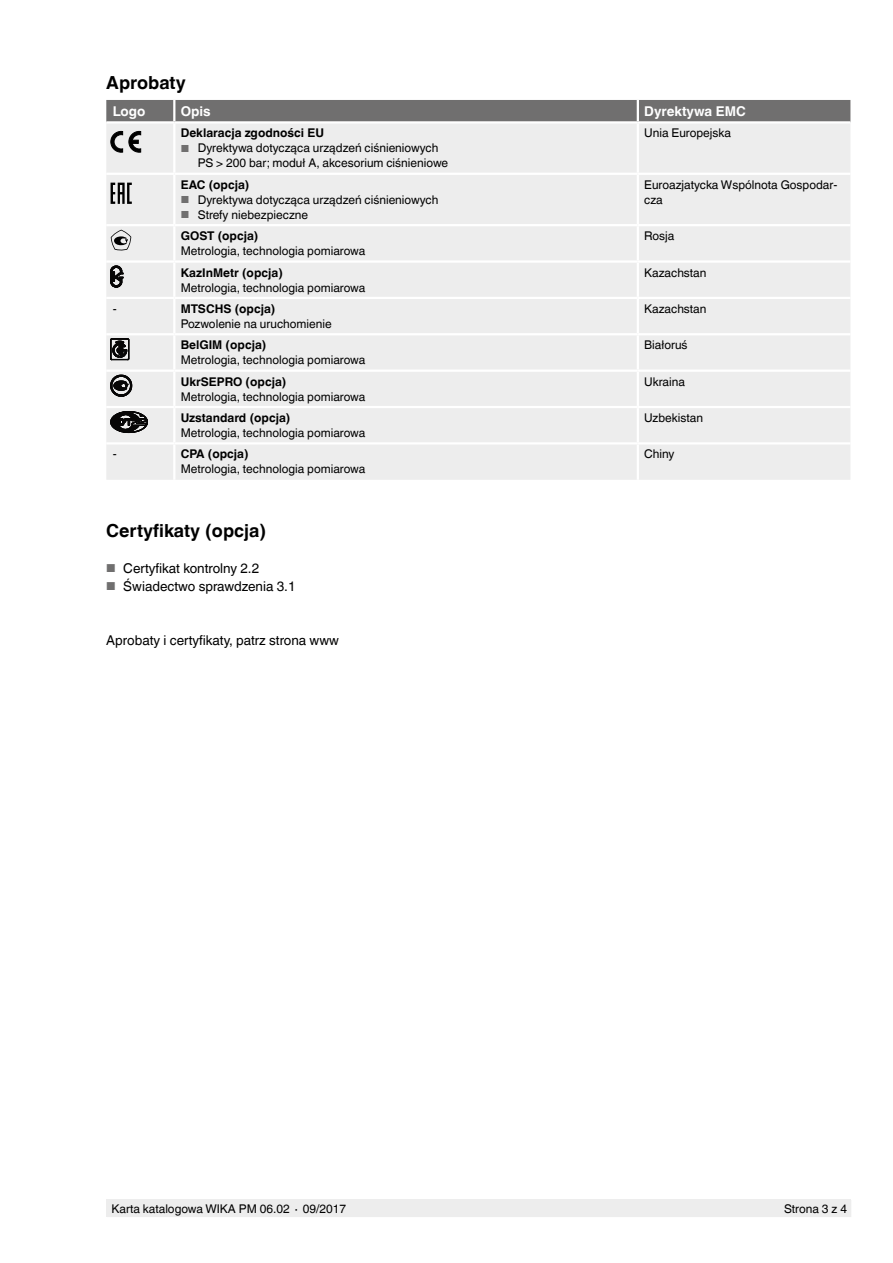
<style>
.page{position:relative;width:893px;height:1263px;background:#fff}
.page>*{position:absolute;margin:0;border:0;box-sizing:border-box;transform-origin:0 0}
.t1{font:700 18px "Helvetica World";color:#000}
.t2{font:13.5px "Helvetica World";color:#000}
.t3{font:700 13.5px "Helvetica World";color:#fff}
.t4{font:12px/15px "Helvetica World";color:#000}
.t5{font:700 12px "Helvetica World";color:#000}
.s1{font-size:10.2px;color:#706f6f}
.s2{font-size:11.55px;color:#706f6f}
</style>
<div class="page">
<div style="left:106px;top:1199px;width:744px;height:18px;background:#ededed"></div>
<div style="left:106px;top:100px;width:744px;height:21px;background:#706f6f"></div>
<div style="left:106px;top:124px;width:744px;height:356px;background:#ededed"></div>
<hr style="left:174px;top:173px;width:464px;height:2px;background:#fff">
<hr style="left:174px;top:224px;width:464px;height:2px;background:#fff">
<hr style="left:174px;top:260px;width:464px;height:3px;background:#fff">
<hr style="left:174px;top:442px;width:464px;height:2px;background:#fff">
<hr style="left:173px;top:263px;width:2px;height:34px;background:#fff">
<hr style="left:637px;top:263px;width:2px;height:34px;background:#fff">
<hr style="left:173px;top:335px;width:2px;height:34px;background:#fff">
<hr style="left:637px;top:335px;width:2px;height:34px;background:#fff">
<hr style="left:173px;top:444px;width:2px;height:36px;background:#fff">
<hr style="left:637px;top:444px;width:2px;height:36px;background:#fff">
<hr style="left:174px;top:369px;width:464px;height:3px;background:#fff">
<hr style="left:173px;top:372px;width:2px;height:34px;background:#fff">
<hr style="left:638px;top:369px;width:212px;height:3px;background:#fff">
<hr style="left:637px;top:372px;width:2px;height:34px;background:#fff">
<hr style="left:174px;top:406px;width:464px;height:2px;background:#fff">
<hr style="left:638px;top:406px;width:212px;height:2px;background:#fff">
<hr style="left:106px;top:369px;width:68px;height:3px;background:#fff">
<hr style="left:106px;top:406px;width:68px;height:2px;background:#fff">
<hr style="left:106px;top:333px;width:68px;height:2px;background:#fff">
<hr style="left:174px;top:333px;width:464px;height:2px;background:#fff">
<hr style="left:638px;top:333px;width:212px;height:2px;background:#fff">
<hr style="left:106px;top:297px;width:68px;height:2px;background:#fff">
<hr style="left:174px;top:297px;width:464px;height:2px;background:#fff">
<hr style="left:173px;top:299px;width:2px;height:34px;background:#fff">
<hr style="left:638px;top:297px;width:212px;height:2px;background:#fff">
<hr style="left:637px;top:299px;width:2px;height:34px;background:#fff">
<hr style="left:173px;top:408px;width:2px;height:34px;background:#fff">
<hr style="left:637px;top:408px;width:2px;height:34px;background:#fff">
<hr style="left:106px;top:173px;width:68px;height:2px;background:#fff">
<hr style="left:106px;top:260px;width:68px;height:3px;background:#fff">
<hr style="left:106px;top:442px;width:68px;height:2px;background:#fff">
<hr style="left:638px;top:173px;width:212px;height:2px;background:#fff">
<hr style="left:638px;top:260px;width:212px;height:3px;background:#fff">
<hr style="left:638px;top:442px;width:212px;height:2px;background:#fff">
<hr style="left:638px;top:224px;width:212px;height:2px;background:#fff">
<hr style="left:106px;top:224px;width:68px;height:2px;background:#fff">
<hr style="left:637px;top:124px;width:2px;height:49px;background:#fff">
<hr style="left:173px;top:124px;width:2px;height:49px;background:#fff">
<hr style="left:173px;top:100px;width:2px;height:21px;background:#fff">
<hr style="left:637px;top:100px;width:2px;height:21px;background:#fff">
<hr style="left:637px;top:175px;width:2px;height:49px;background:#fff">
<hr style="left:637px;top:226px;width:2px;height:34px;background:#fff">
<hr style="left:173px;top:175px;width:2px;height:49px;background:#fff">
<hr style="left:173px;top:226px;width:2px;height:34px;background:#fff">
<svg style="left:111px;top:131px;width:12px;height:21px"></svg>
<svg style="left:129px;top:131px;width:12px;height:21px"></svg>
<svg style="left:111px;top:183px;width:21px;height:21px"></svg>
<svg style="left:111px;top:230px;width:20px;height:21px"></svg>
<svg style="left:111px;top:266px;width:12px;height:21px"></svg>
<svg style="left:111px;top:339px;width:18px;height:21px"></svg>
<svg style="left:111px;top:375px;width:21px;height:21px"></svg>
<svg style="left:111px;top:411px;width:37px;height:22px"></svg>
<h1 class="t1" style="left:106px;top:73px;width:81px">Aprobaty</h1>
<p class="t3" style="left:113px;top:103px;width:34px">Logo</p>
<p class="t3" style="left:181px;top:103px;width:32px">Opis</p>
<p class="t3" style="left:644px;top:103px;width:103px">Dyrektywa EMC</p>
<p class="t5" style="left:181px;top:126px;width:145px">Deklaracja zgodności EU</p>
<p class="t4" style="left:198px;top:141px;width:252px;text-indent:-17px"><span class="s1">■</span> Dyrektywa dotycząca urządzeń ciśnieniowych<br>PS &gt; 200 bar; moduł A, akcesorium ciśnieniowe</p>
<p class="t4" style="left:644px;top:126px;width:88px">Unia Europejska</p>
<p class="t5" style="left:181px;top:178px;width:70px">EAC (opcja)</p>
<p class="t4" style="left:181px;top:192px;width:259px"><span class="s1">■</span> Dyrektywa dotycząca urządzeń ciśnieniowych</p>
<p class="t4" style="left:181px;top:207px;width:129px"><span class="s1">■</span> Strefy niebezpieczne</p>
<p class="t4" style="left:644px;top:177px;width:195px">Euroazjatycka Wspólnota Gospodar&shy;cza</p>
<p class="t5" style="left:181px;top:229px;width:79px">GOST (opcja)</p>
<p class="t4" style="left:181px;top:243px;width:186px">Metrologia, technologia pomiarowa</p>
<p class="t4" style="left:644px;top:228px;width:32px">Rosja</p>
<p class="t5" style="left:181px;top:265px;width:104px">KazInMetr (opcja)</p>
<p class="t4" style="left:181px;top:280px;width:186px">Metrologia, technologia pomiarowa</p>
<p class="t4" style="left:644px;top:265px;width:64px">Kazachstan</p>
<p class="t4" style="left:113px;top:301px;width:5px">-</p>
<p class="t5" style="left:181px;top:302px;width:96px">MTSCHS (opcja)</p>
<p class="t4" style="left:181px;top:316px;width:152px">Pozwolenie na uruchomienie</p>
<p class="t4" style="left:644px;top:301px;width:64px">Kazachstan</p>
<p class="t5" style="left:181px;top:338px;width:87px">BelGIM (opcja)</p>
<p class="t4" style="left:181px;top:353px;width:186px">Metrologia, technologia pomiarowa</p>
<p class="t4" style="left:644px;top:338px;width:45px">Białoruś</p>
<p class="t5" style="left:181px;top:374px;width:107px">UkrSEPRO (opcja)</p>
<p class="t4" style="left:181px;top:389px;width:186px">Metrologia, technologia pomiarowa</p>
<p class="t4" style="left:644px;top:374px;width:42px">Ukraina</p>
<p class="t5" style="left:181px;top:411px;width:111px">Uzstandard (opcja)</p>
<p class="t4" style="left:181px;top:425px;width:186px">Metrologia, technologia pomiarowa</p>
<p class="t4" style="left:644px;top:410px;width:60px">Uzbekistan</p>
<p class="t4" style="left:113px;top:447px;width:5px">-</p>
<p class="t5" style="left:181px;top:447px;width:69px">CPA (opcja)</p>
<p class="t4" style="left:181px;top:462px;width:186px">Metrologia, technologia pomiarowa</p>
<p class="t4" style="left:644px;top:447px;width:32px">Chiny</p>
<h1 class="t1" style="left:106px;top:520px;width:161px">Certyfikaty (opcja)</h1>
<p class="t2" style="left:106px;top:560px;width:154px"><span class="s2">■</span> Certyfikat kontrolny 2.2</p>
<p class="t2" style="left:106px;top:578px;width:191px"><span class="s2">■</span> Świadectwo sprawdzenia 3.1</p>
<p class="t2" style="left:106px;top:632px;width:234px">Aprobaty i certyfikaty, patrz strona www</p>
<p class="t4" style="left:111px;top:1201px;width:236px">Karta katalogowa WIKA PM 06.02 ∙ 09/2017</p>
<p class="t4" style="left:784px;top:1201px;width:65px">Strona 3 z 4</p>
</div>
